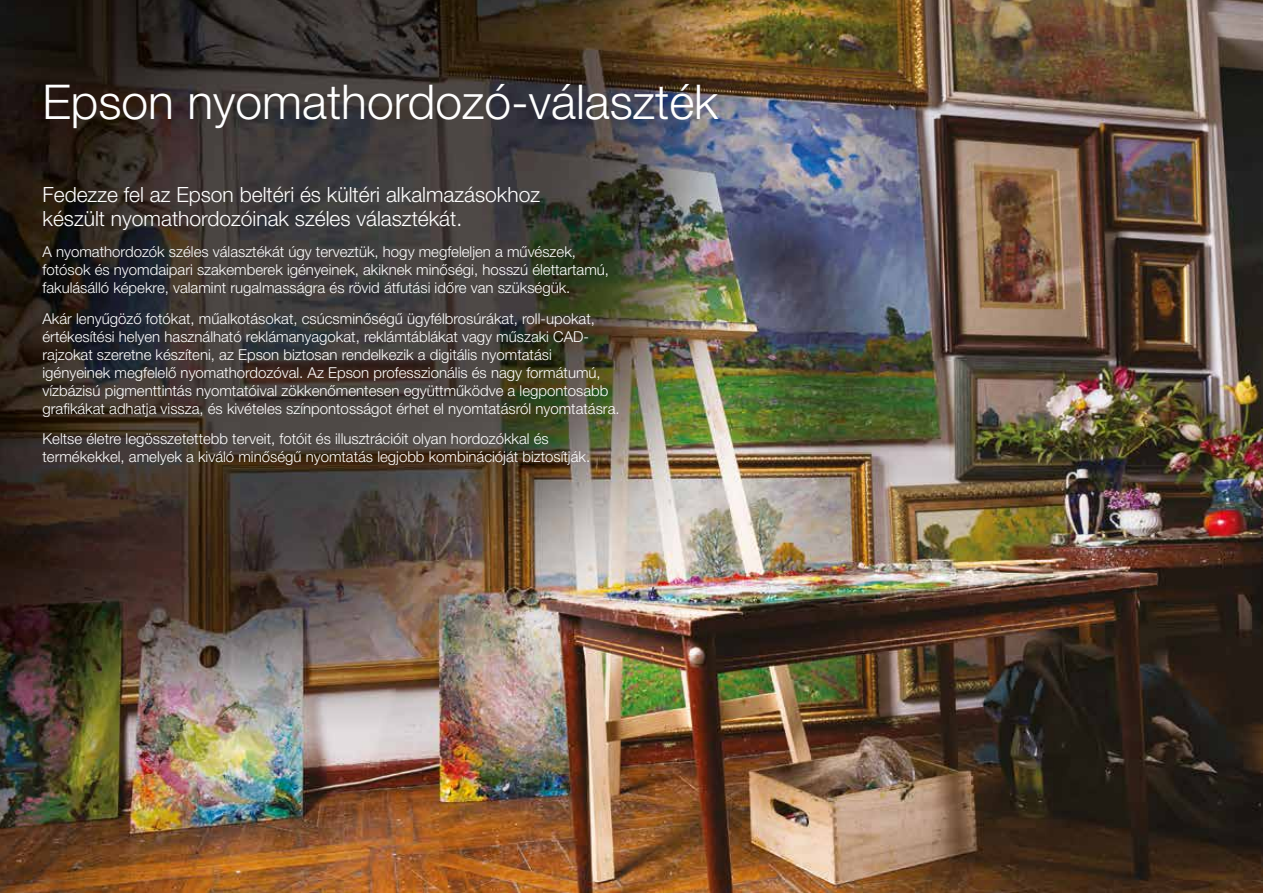
<style>
.page{position:relative;width:1263px;height:893px;background:#fff}
.page>*{position:absolute;margin:0;border:0;box-sizing:border-box;transform-origin:0 0}
.t1{font:300 48px "Helvetica Neue LT Pro";color:#fff}
.t2{font:300 21px/24px "Helvetica Neue LT Pro";color:#fff}
.t3{font:300 15px/18px "Helvetica Neue LT Pro";color:#fff}
</style>
<div class="page">
<img style="left:0;top:0;width:1263px;height:893px">
<h1 class="t1" style="left:43px;top:73px;width:677px">Epson nyomathordozó-választék</h1>
<h2 class="t2" style="left:43px;top:182px;width:499px">Fedezze fel az Epson beltéri és kültéri alkalmazásokhoz készült nyomathordozóinak széles választékát.</h2>
<p class="t3" style="left:43px;top:242px;width:568px">A nyomathordozók széles választékát úgy terveztük, hogy megfeleljen a művészek, fotósok és nyomdaipari szakemberek igényeinek, akiknek minőségi, hosszú élettartamú, fakulásálló képekre, valamint rugalmasságra és rövid átfutási időre van szükségük.</p>
<p class="t3" style="left:43px;top:309px;width:579px">Akár lenyűgöző fotókat, műalkotásokat, csúcsminőségű ügyfélbrosúrákat, roll-upokat, értékesítési helyen használható reklámanyagokat, reklámtáblákat vagy műszaki CAD&shy;rajzokat szeretne készíteni, az Epson biztosan rendelkezik a digitális nyomtatási igényeinek megfelelő nyomathordozóval. Az Epson professzionális és nagy formátumú, vízbázisú pigmenttintás nyomtatóival zökkenőmentesen együttműködve a legpontosabb grafikákat adhatja vissza, és kivételes színpontosságot érhet el nyomtatásról nyomtatásra.</p>
<p class="t3" style="left:43px;top:430px;width:549px">Keltse életre legösszetettebb terveit, fotóit és illusztrációit olyan hordozókkal és termékekkel, amelyek a kiváló minőségű nyomtatás legjobb kombinációját biztosítják.</p>
</div>
